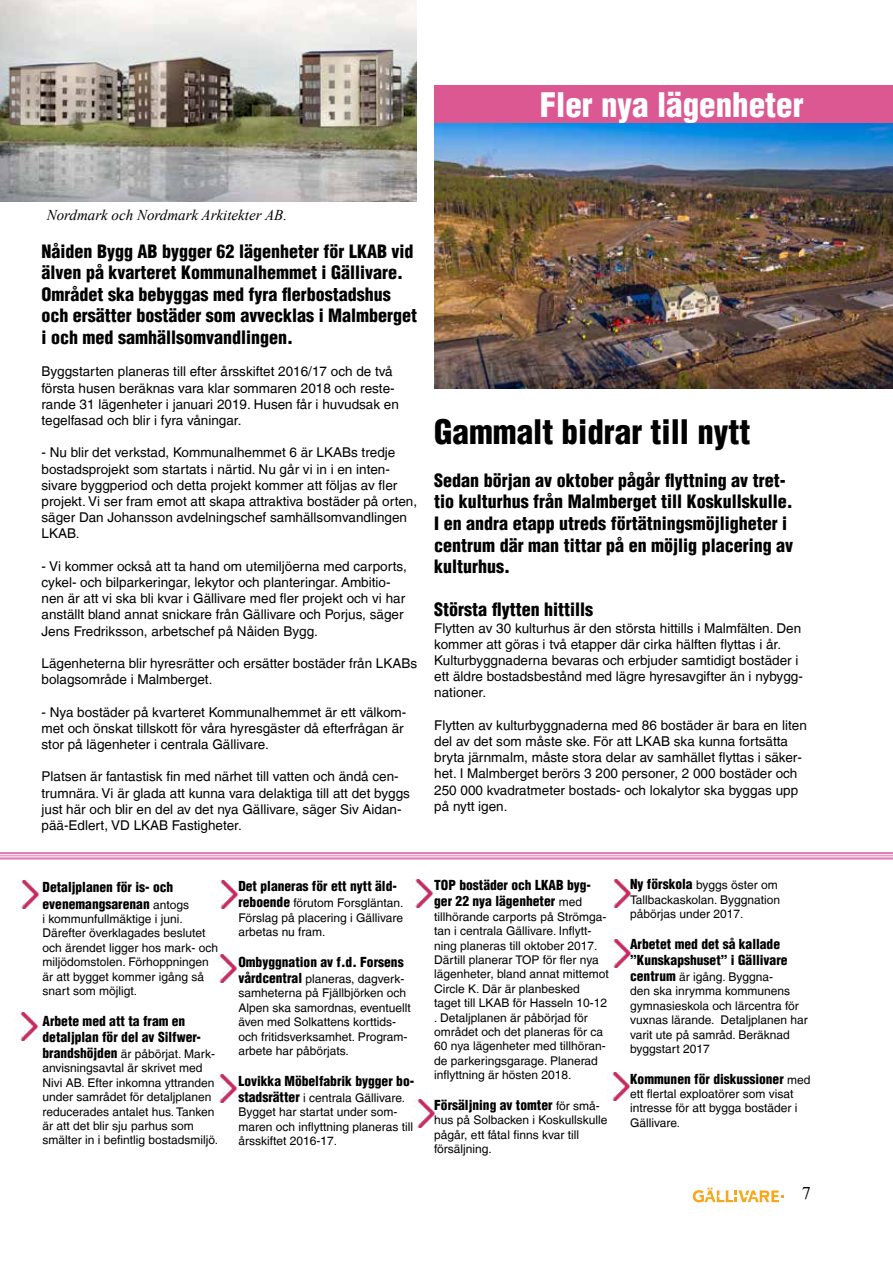
<style>
.page{position:relative;width:893px;height:1263px;background:#fff}
.page>*{position:absolute;margin:0;border:0;box-sizing:border-box;transform-origin:0 0}
.t1{font:900 condensed 33px "Helvetica LT";color:#000}
.t2{font:900 condensed 33px "Helvetica LT";color:#fff}
.t3{font:900 condensed 18px/21.6px "Helvetica LT";color:#000}
.t4{font:18px "Times New Roman";color:#000}
.t5{font:italic 15px "Times New Roman";color:#000}
.t6{font:13.5px/16.2px "Helvetica LT";color:#000}
.t7{font:900 condensed 13.5px/16.2px "Helvetica LT";color:#000}
.t8{font:12px/14.4px "Helvetica LT";color:#000}
.s1{font-weight:400;font-stretch:normal;font-size:12px}
.s2{font-weight:900;font-stretch:condensed;font-size:13.5px}
</style>
<div class="page">
<div style="left:434px;top:85px;width:459px;height:38px;background:#db5893"></div>
<hr style="left:0;top:852px;width:893px;height:2px;background:#e17bb1">
<hr style="left:0;top:855px;width:893px;height:1px;background:#e17bb1">
<hr style="left:0;top:857px;width:893px;height:2px;background:#e17bb1">
<img style="left:215px;top:880px;width:26px;height:28px">
<img style="left:608px;top:879px;width:26px;height:28px">
<img style="left:608px;top:939px;width:26px;height:28px">
<img style="left:18px;top:880px;width:24px;height:28px">
<img style="left:412px;top:879px;width:24px;height:28px">
<img style="left:17px;top:1012px;width:24px;height:28px">
<img style="left:214px;top:954px;width:26px;height:28px">
<img style="left:214px;top:1075px;width:26px;height:28px">
<img style="left:414px;top:1099px;width:24px;height:28px">
<img style="left:607px;top:1073px;width:26px;height:28px">
<svg style="left:693px;top:1187px;width:90px;height:15px"></svg>
<img style="left:0;top:0;width:416px;height:202px">
<img style="left:434px;top:123px;width:459px;height:265px">
<h1 class="t2" style="left:540px;top:84px;width:265px">Fler nya lägenheter</h1>
<p class="t5" style="left:47px;top:204px;width:242px">Nordmark och Nordmark Arkitekter AB.</p>
<h2 class="t3" style="left:42px;top:240px;width:377px">Nåiden Bygg AB bygger 62 lägenheter för LKAB vid älven på kvarteret Kommunalhemmet i Gällivare.<br>Området ska bebyggas med fyra flerbostadshus och ersätter bostäder som avvecklas i Malmberget i och med samhällsomvandlingen.</h2>
<p class="t6" style="left:42px;top:363px;width:359px">Byggstarten planeras till efter årsskiftet 2016/17 och de två första husen beräknas vara klar sommaren 2018 och reste&shy;rande 31 lägenheter i januari 2019. Husen får i huvudsak en tegelfasad och blir i fyra våningar.</p>
<p class="t6" style="left:42px;top:444px;width:377px">- Nu blir det verkstad, Kommunalhemmet 6 är LKABs tredje bostadsprojekt som startats i närtid. Nu går vi in i en inten&shy;sivare byggperiod och detta projekt kommer att följas av fler projekt. Vi ser fram emot att skapa attraktiva bostäder på orten, säger Dan Johansson avdelningschef samhällsomvandlingen LKAB.</p>
<p class="t6" style="left:42px;top:558px;width:367px">- Vi kommer också att ta hand om utemiljöerna med carports, cykel- och bilparkeringar, lekytor och planteringar. Ambitio&shy;nen är att vi ska bli kvar i Gällivare med fler projekt och vi har anställt bland annat snickare från Gällivare och Porjus, säger Jens Fredriksson, arbetschef på Nåiden Bygg.</p>
<p class="t6" style="left:42px;top:655px;width:377px">Lägenheterna blir hyresrätter och ersätter bostäder från LKABs bolagsområde i Malmberget.</p>
<p class="t6" style="left:42px;top:704px;width:366px">- Nya bostäder på kvarteret Kommunalhemmet är ett välkom&shy;met och önskat tillskott för våra hyresgäster då efterfrågan är stor på lägenheter i centrala Gällivare.</p>
<p class="t6" style="left:42px;top:768px;width:370px">Platsen är fantastisk fin med närhet till vatten och ändå cen&shy;trumnära. Vi är glada att kunna vara delaktiga till att det byggs just här och blir en del av det nya Gällivare, säger Siv Aidan&shy;pää-Edlert, VD LKAB Fastigheter.</p>
<h1 class="t1" style="left:434px;top:411px;width:318px">Gammalt bidrar till nytt</h1>
<h2 class="t3" style="left:434px;top:469px;width:360px">Sedan början av oktober pågår flyttning av tret&shy;tio kulturhus från Malmberget till Koskullskulle.<br>I en andra etapp utreds förtätningsmöjligheter i centrum där man tittar på en möjlig placering av kulturhus.</h2>
<h2 class="t3" style="left:434px;top:599px;width:160px">Största flytten hittills</h2>
<p class="t6" style="left:434px;top:620px;width:370px">Flytten av 30 kulturhus är den största hittills i Malmfälten. Den kommer att göras i två etapper där cirka hälften flyttas i år.<br>Kulturbyggnaderna bevaras och erbjuder samtidigt bostäder i ett äldre bostadsbestånd med lägre hyresavgifter än i nybygg&shy;nationer.</p>
<p class="t6" style="left:434px;top:717px;width:374px">Flytten av kulturbyggnaderna med 86 bostäder är bara en liten del av det som måste ske. För att LKAB ska kunna fortsätta bryta järnmalm, måste stora delar av samhället flyttas i säker&shy;het. I Malmberget berörs 3 200 personer, 2 000 bostäder och 250 000 kvadratmeter bostads- och lokalytor ska byggas upp på nytt igen.</p>
<p class="t7" style="left:43px;top:879px;width:148px">Detaljplanen för is- och evenemangsarenan <span class="s1">antogs</span></p>
<p class="t8" style="left:43px;top:911px;width:177px">i kommunfullmäktige i juni.<br>Därefter överklagades beslutet och ärendet ligger hos mark- och miljödomstolen. Förhoppningen är att bygget kommer igång så snart som möjligt.</p>
<p class="t7" style="left:43px;top:1012px;width:160px">Arbete med att ta fram en detaljplan för del av Silfwer-</p>
<p class="t8" style="left:43px;top:1046px;width:177px"><span class="s2">brandshöjden</span> är påbörjat. Mark&shy;anvisningsavtal är skrivet med<br>Nivi AB. Efter inkomna yttranden under samrådet för detaljplanen reducerades antalet hus. Tanken är att det blir sju parhus som smälter in i befintlig bostadsmiljö.</p>
<p class="t7" style="left:238px;top:878px;width:160px">Det planeras för ett nytt äld-</p>
<p class="t8" style="left:238px;top:896px;width:167px;text-align:justify"><span class="s2">reboende</span> förutom Forsgläntan.<br>Förslag på placering i Gällivare arbetas nu fram.</p>
<p class="t7" style="left:238px;top:954px;width:167px">Ombyggnation av f.d. Forsens</p>
<p class="t8" style="left:238px;top:972px;width:174px"><span class="s2">vårdcentral</span> planeras, dagverk&shy;samheterna på Fjällbjörken och<br>Alpen ska samordnas, eventuellt även med Solkattens korttids&shy;och fritidsverksamhet. Program&shy;arbete har påbörjats.</p>
<p class="t7" style="left:238px;top:1072px;width:177px">Lovikka Möbelfabrik bygger bo-</p>
<p class="t8" style="left:238px;top:1090px;width:176px"><span class="s2">stadsrätter</span> i centrala Gällivare.<br>Bygget har startat under som&shy;maren och inflyttning planeras till årsskiftet 2016-17.</p>
<p class="t7" style="left:434px;top:877px;width:158px">TOP bostäder och LKAB byg&shy;ger 22 nya lägenheter <span class="s1">med</span></p>
<p class="t8" style="left:434px;top:909px;width:176px">tillhörande carports på Strömga&shy;tan i centrala Gällivare. Inflytt&shy;ning planeras till oktober 2017.<br>Därtill planerar TOP för fler nya lägenheter, bland annat mittemot<br>Circle K. Där är planbesked taget till LKAB för Hasseln 10-12 . Detaljplanen är påbörjad för området och det planeras för ca<br>60 nya lägenheter med tillhöran&shy;de parkeringsgarage. Planerad inflyttning är hösten 2018.</p>
<p class="t7" style="left:434px;top:1097px;width:167px">Försäljning av tomter <span class="s1">för små-</span></p>
<p class="t8" style="left:434px;top:1113px;width:175px">hus på Solbacken i Koskullskulle pågår, ett fåtal finns kvar till försäljning.</p>
<p class="t8" style="left:630px;top:878px;width:152px"><span class="s2">Ny förskola</span> byggs öster om<br>Tallbackaskolan. Byggnation påbörjas under 2017.</p>
<p class="t7" style="left:630px;top:935px;width:159px">Arbetet med det så kallade ”Kunskapshuset” i Gällivare</p>
<p class="t8" style="left:630px;top:969px;width:179px"><span class="s2">centrum</span> är igång. Byggna-<br>den ska inrymma kommunens gymnasieskola och lärcentra för vuxnas lärande. Detaljplanen har varit ute på samråd. Beräknad byggstart 2017</p>
<p class="t7" style="left:630px;top:1070px;width:182px">Kommunen för diskussioner <span class="s1">med</span></p>
<p class="t8" style="left:630px;top:1086px;width:169px">ett flertal exploatörer som visat intresse för att bygga bostäder i<br>Gällivare.</p>
<h2 class="t4" style="left:802px;top:1181px;width:10px">7</h2>
</div>
